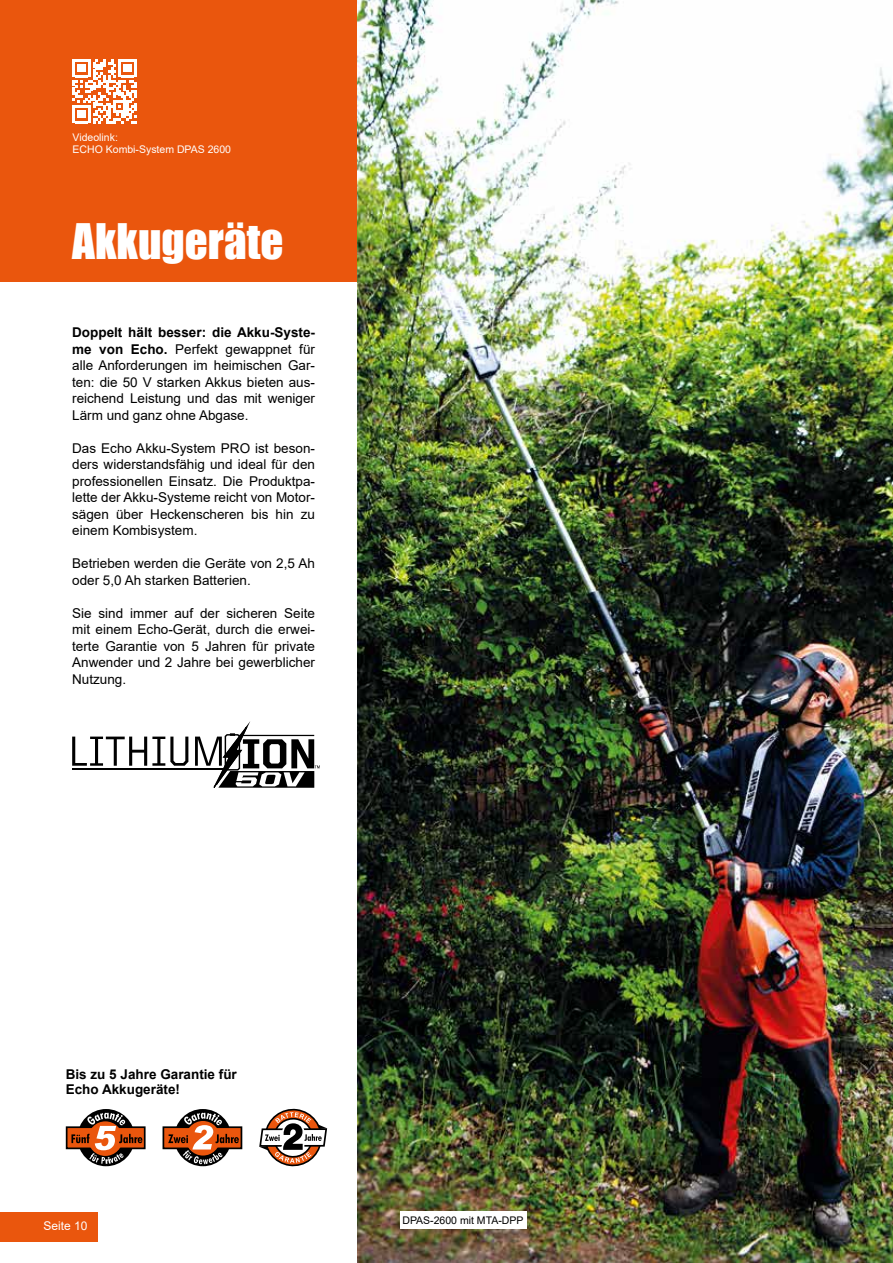
<style>
.page{position:relative;width:893px;height:1263px;background:#fff}
.page>*{position:absolute;margin:0;border:0;box-sizing:border-box;transform-origin:0 0}
.t1{font:45px "Impact";color:#fff}
.t2{font:13.5px/16.5px "Arial";color:#000;text-align:justify}
.t3{font:700 13.5px/15px "Arial";color:#000}
.t4{font:12px "Arial";color:#fff}
.t5{font:10.5px/12.6px "Arial";color:#fff}
.t6{font:10.5px "Arial";color:#000}
.s1{font-weight:700}
</style>
<div class="page">
<div style="left:0;top:0;width:357px;height:282px;background:#ea560d"></div>
<img style="left:357px;top:0;width:536px;height:1263px">
<div style="left:77px;top:1109px;width:58px;height:57px;border:3px solid #000;border-radius:50%"></div>
<div style="left:67px;top:1127px;width:78px;height:21px;background:#ea560d"></div>
<div style="left:66px;top:1126px;width:80px;height:23px;border:2px solid #000"></div>
<svg style="left:71px;top:1113px;width:71px;height:51px"></svg>
<svg style="left:73px;top:60px;width:63px;height:63px"></svg>
<svg style="left:259px;top:1108px;width:69px;height:59px"></svg>
<div style="left:174px;top:1109px;width:57px;height:57px;border:3px solid #000;border-radius:50%"></div>
<div style="left:163px;top:1127px;width:78px;height:21px;background:#ea560d"></div>
<div style="left:163px;top:1126px;width:79px;height:23px;border:2px solid #000"></div>
<svg style="left:168px;top:1113px;width:71px;height:51px"></svg>
<hr style="left:72px;top:768px;width:164px;height:2px;background:#000">
<svg style="left:72px;top:736px;width:116px;height:30px"></svg>
<svg style="left:195px;top:725px;width:125px;height:63px"></svg>
<div style="left:400px;top:1211px;width:126px;height:17px;background:#fff"></div>
<div style="left:0;top:1212px;width:98px;height:30px;background:#ea560d"></div>
<p class="t5" style="left:73px;top:130px;width:160px">Videolink:<br>ECHO Kombi-System DPAS 2600</p>
<h1 class="t1" style="left:72px;top:207px;width:213px">Akkugeräte</h1>
<p class="t2" style="left:72px;top:324px;width:244px"><span class="s1">Doppelt hält besser: die Akku-Syste&shy;me von Echo.</span> Perfekt gewappnet für alle Anforderungen im heimischen Gar&shy;ten: die 50 V starken Akkus bieten aus&shy;reichend Leistung und das mit weniger Lärm und ganz ohne Abgase.</p>
<p class="t2" style="left:72px;top:440px;width:244px">Das Echo Akku-System PRO ist beson&shy;ders widerstandsfähig und ideal für den professionellen Einsatz. Die Produktpa&shy;lette der Akku-Systeme reicht von Motor&shy;sägen über Heckenscheren bis hin zu einem Kombisystem.</p>
<p class="t2" style="left:72px;top:555px;width:244px">Betrieben werden die Geräte von 2,5 Ah oder 5,0 Ah starken Batterien.</p>
<p class="t2" style="left:72px;top:605px;width:244px">Sie sind immer auf der sicheren Seite mit einem Echo-Gerät, durch die erwei&shy;terte Garantie von 5 Jahren für private Anwender und 2 Jahre bei gewerblicher Nutzung.</p>
<p class="t3" style="left:66px;top:1067px;width:173px">Bis zu 5 Jahre Garantie für<br>Echo Akkugeräte!</p>
<p class="t4" style="left:44px;top:1217px;width:46px">Seite 10</p>
<p class="t6" style="left:402px;top:1213px;width:122px">DPAS-2600 mit MTA-DPP</p>
</div>
